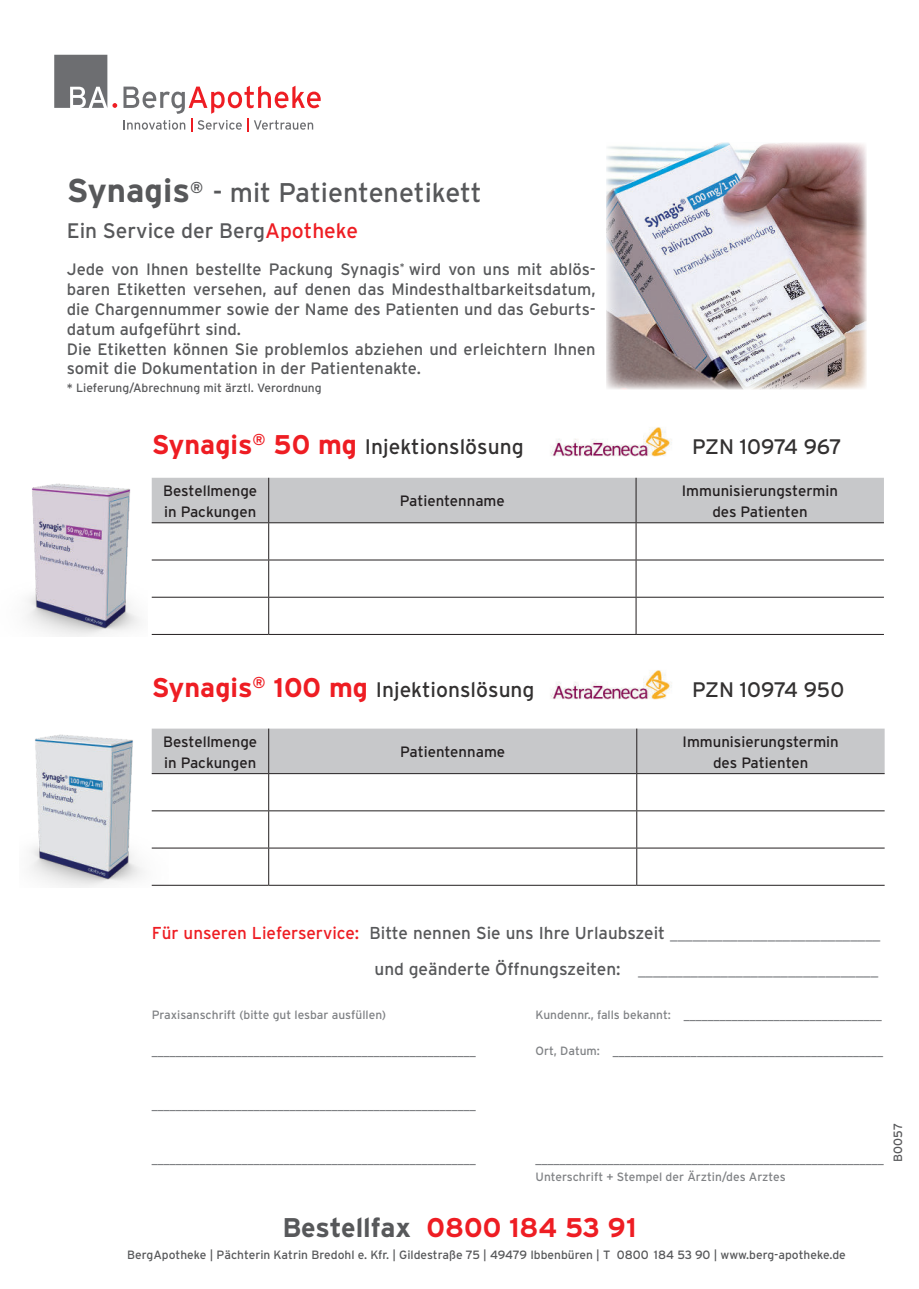
<style>
.page{position:relative;width:919px;height:1289px;background:#fff}
.page>*{position:absolute;margin:0;border:0;box-sizing:border-box;transform-origin:0 0}
.t1{font:27px "Interstate";color:#57585a}
.t2{font:700 27px "Interstate";color:#ee1d23}
.t3{font:21px "Interstate";color:#333131}
.t4{font:21px "Interstate";color:#57585a}
.t5{font:17.25px "Interstate";color:#57585a}
.t6{font:16.5px/19.8px "Interstate";color:#57585a}
.t7{font:15px/21px "Interstate";color:#231f20}
.t8{font:15px "Interstate";color:#939598}
.t9{font:12px/18px "Interstate";color:#808285}
.t10{font:12px "Interstate";color:#57585a}
.s1{font-weight:700;font-size:33px}
.s2{color:#ee1d23}
.s3{font-weight:700;font-size:27px;color:#ee1d23}
.s4{font-size:15px;color:#939598}
.s5{font-size:17.25px;color:#57585a}
.s6{color:#57585a}
</style>
<div class="page">
<img style="left:30px;top:729px;width:138px;height:158px">
<div style="left:152px;top:478px;width:731px;height:44px;background:#c7c8ca"></div>
<hr style="left:152px;top:522px;width:117px;height:1px;background:#231f20">
<hr style="left:269px;top:522px;width:367px;height:1px;background:#231f20">
<hr style="left:636px;top:522px;width:247px;height:1px;background:#231f20">
<hr style="left:268px;top:478px;width:1px;height:44px;background:#231f20">
<hr style="left:268px;top:523px;width:1px;height:36px;background:#231f20">
<hr style="left:268px;top:560px;width:1px;height:37px;background:#231f20">
<hr style="left:268px;top:597px;width:1px;height:37px;background:#231f20">
<hr style="left:635px;top:478px;width:1px;height:44px;background:#231f20">
<hr style="left:635px;top:523px;width:1px;height:36px;background:#231f20">
<hr style="left:635px;top:560px;width:1px;height:37px;background:#231f20">
<hr style="left:635px;top:597px;width:1px;height:37px;background:#231f20">
<hr style="left:152px;top:559px;width:117px;height:1px;background:#231f20">
<hr style="left:269px;top:559px;width:367px;height:1px;background:#231f20">
<hr style="left:636px;top:559px;width:247px;height:1px;background:#231f20">
<hr style="left:152px;top:597px;width:117px;height:1px;background:#231f20">
<hr style="left:269px;top:597px;width:367px;height:1px;background:#231f20">
<hr style="left:636px;top:597px;width:247px;height:1px;background:#231f20">
<hr style="left:152px;top:634px;width:117px;height:1px;background:#231f20">
<hr style="left:269px;top:634px;width:367px;height:1px;background:#231f20">
<hr style="left:636px;top:634px;width:247px;height:1px;background:#231f20">
<div style="left:152px;top:728px;width:732px;height:45px;background:#c7c8ca"></div>
<hr style="left:152px;top:773px;width:117px;height:1px;background:#231f20">
<hr style="left:269px;top:773px;width:367px;height:1px;background:#231f20">
<hr style="left:636px;top:773px;width:248px;height:1px;background:#231f20">
<hr style="left:268px;top:728px;width:1px;height:45px;background:#231f20">
<hr style="left:268px;top:774px;width:1px;height:36px;background:#231f20">
<hr style="left:268px;top:811px;width:1px;height:36px;background:#231f20">
<hr style="left:268px;top:848px;width:1px;height:36px;background:#231f20">
<hr style="left:636px;top:728px;width:1px;height:45px;background:#231f20">
<hr style="left:636px;top:774px;width:1px;height:36px;background:#231f20">
<hr style="left:636px;top:811px;width:1px;height:36px;background:#231f20">
<hr style="left:636px;top:848px;width:1px;height:36px;background:#231f20">
<hr style="left:152px;top:810px;width:117px;height:1px;background:#231f20">
<hr style="left:269px;top:810px;width:367px;height:1px;background:#231f20">
<hr style="left:636px;top:810px;width:248px;height:1px;background:#231f20">
<hr style="left:152px;top:847px;width:117px;height:1px;background:#231f20">
<hr style="left:269px;top:847px;width:367px;height:1px;background:#231f20">
<hr style="left:636px;top:847px;width:248px;height:1px;background:#231f20">
<hr style="left:152px;top:884px;width:117px;height:1px;background:#231f20">
<hr style="left:269px;top:884px;width:367px;height:1px;background:#231f20">
<hr style="left:636px;top:884px;width:248px;height:1px;background:#231f20">
<svg style="left:123px;top:86px;width:198px;height:46px"></svg>
<svg style="left:54px;top:55px;width:63px;height:53px"></svg>
<img style="left:27px;top:483px;width:113px;height:153px">
<img style="left:606px;top:142px;width:260px;height:247px">
<img style="left:550px;top:427px;width:122px;height:30px">
<img style="left:550px;top:670px;width:122px;height:30px">
<h1 class="t1" style="left:67px;top:178px;width:416px"><span class="s1">Synagis</span><sup>®</sup> - mit Patientenetikett</h1>
<h2 class="t4" style="left:67px;top:219px;width:293px">Ein Service der Berg<span class="s2">Apotheke</span></h2>
<p class="t6" style="left:67px;top:260px;width:530px">Jede von Ihnen bestellte Packung Synagis<sup>*</sup> wird von uns mit ablös&shy;baren Etiketten versehen, auf denen das Mindesthaltbarkeitsdatum, die Chargennummer sowie der Name des Patienten und das Geburts&shy;datum aufgeführt sind.<br>Die Etiketten können Sie problemlos abziehen und erleichtern Ihnen somit die Dokumentation in der Patientenakte.</p>
<p class="t10" style="left:67px;top:382px;width:256px">* Lieferung/Abrechnung mit ärztl. Verordnung</p>
<h2 class="t3" style="left:152px;top:435px;width:373px"><span class="s3">Synagis</span><sup>®</sup> <span class="s3">50 mg</span> Injektionslösung</h2>
<h2 class="t3" style="left:692px;top:435px;width:151px">PZN 10974 967</h2>
<p class="t7" style="left:163px;top:480px;width:96px">Bestellmenge in Packungen</p>
<p class="t7" style="left:400px;top:490px;width:106px">Patientenname</p>
<p class="t7" style="left:681px;top:480px;width:158px;text-align:center">Immunisierungstermin des Patienten</p>
<h2 class="t3" style="left:152px;top:678px;width:384px"><span class="s3">Synagis</span><sup>®</sup> <span class="s3">100 mg</span> Injektionslösung</h2>
<h2 class="t3" style="left:692px;top:678px;width:154px">PZN 10974 950</h2>
<p class="t7" style="left:163px;top:731px;width:96px">Bestellmenge in Packungen</p>
<p class="t7" style="left:400px;top:741px;width:106px">Patientenname</p>
<p class="t7" style="left:682px;top:731px;width:158px;text-align:center">Immunisierungstermin des Patienten</p>
<h3 class="t5" style="left:152px;top:923px;width:730px"><span class="s2">Für unseren Lieferservice:</span> Bitte nennen Sie uns Ihre Urlaubszeit <span class="s4">____________________________</span></h3>
<p class="t8" style="left:374px;top:961px;width:505px"><span class="s5">und geänderte Öffnungszeiten:</span> ________________________________</p>
<p class="t9" style="left:152px;top:1005px;width:236px">Praxisanschrift (bitte gut lesbar ausfüllen)</p>
<p class="t9" style="left:535px;top:1006px;width:348px">Kundennr., falls bekannt: _________________________________</p>
<p class="t9" style="left:535px;top:1042px;width:349px">Ort, Datum: _____________________________________________</p>
<p class="t9" style="left:152px;top:1041px;width:326px">______________________________________________________</p>
<p class="t9" style="left:152px;top:1095px;width:326px">______________________________________________________</p>
<p class="t9" style="left:152px;top:1149px;width:326px">______________________________________________________</p>
<p class="t9" style="left:535px;top:1150px;width:349px">__________________________________________________________<br>Unterschrift + Stempel der Ärztin/des Arztes</p>
<h1 class="t2" style="left:282px;top:1215px;width:356px"><span class="s6">Bestellfax</span> 0800 184 53 91</h1>
<p class="t10" style="left:127px;top:1248px;width:720px">BergApotheke | Pächterin Katrin Bredohl e. Kfr. | Gildestraße 75 | 49479 Ibbenbüren | T 0800 184 53 90 | www.berg-apotheke.de</p>
<p class="t10" style="left:891px;top:1161px;width:40px;rotate:-90deg">B0057</p>
</div>
